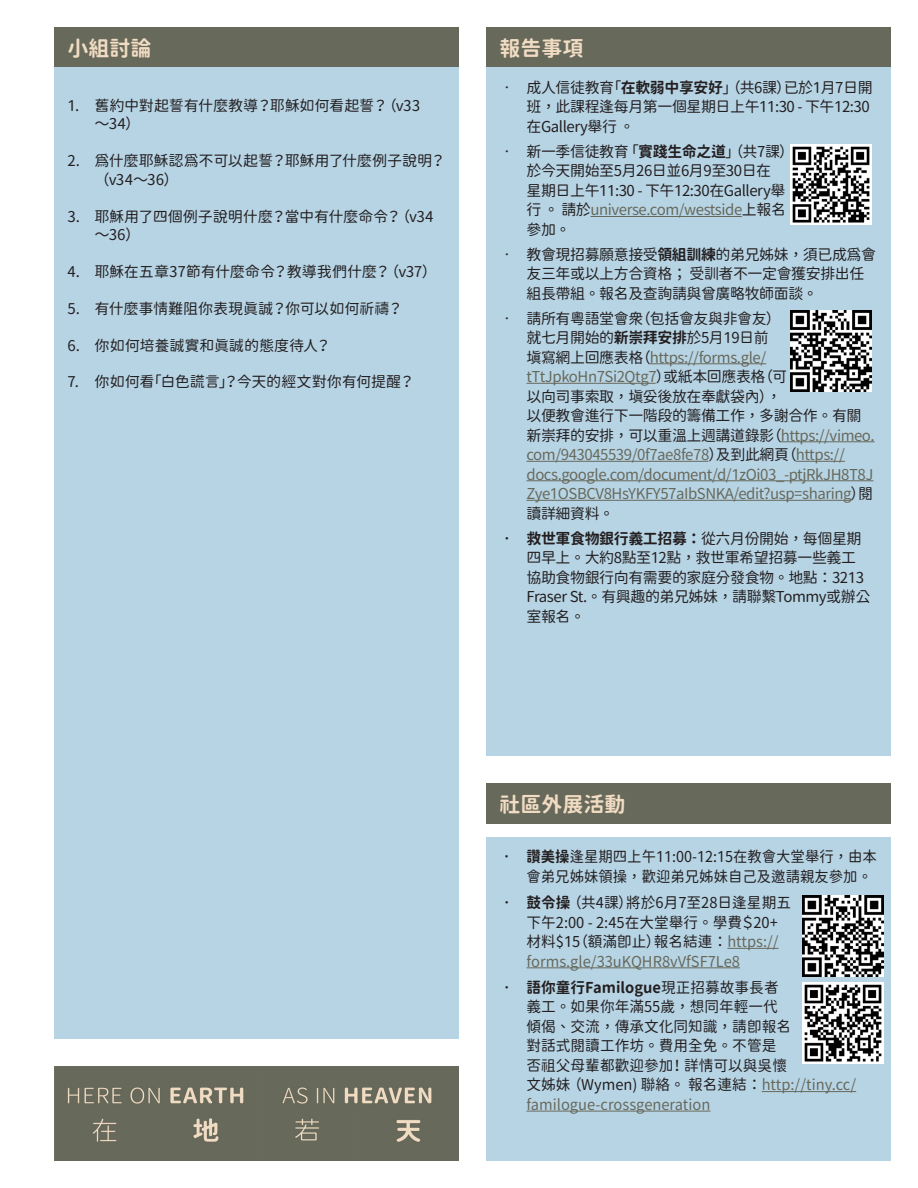
<style>
.page{position:relative;width:918px;height:1188px;background:#fff}
.page>*{position:absolute;margin:0;border:0;box-sizing:border-box;transform-origin:0 0}
.t1{font:21px "Gen Sen Rounded TW B";color:#f1dcc3}
.t2{font:15px/19.5px "Gen Sen Rounded TW R";letter-spacing:-.03em;color:#231f20}
.t3{font:15px/19.5px "Gen Sen Rounded TW R";letter-spacing:-.03em;color:#67695b}
.t4{font:15px/19.5px "Gen Sen Rounded TW R";color:#231f20}
.t5{font:15px/19.5px "Gen Sen Rounded TW R";color:#231f20;scale:.96 1}
.t6{font:14.85px/18.8px "Gen Sen Rounded TW R";color:#231f20}
.s1{font-family:"Gen Sen Rounded TW B"}
.s2{color:#67695b}
.s3{color:#231f20}
.s4{font-family:"Gen Sen Rounded TW B";color:#231f20}
</style>
<div class="page">
<div style="left:54px;top:27px;width:405px;height:41px;background:#67695b"></div>
<div style="left:486px;top:27px;width:405px;height:41px;background:#67695b"></div>
<div style="left:54px;top:68px;width:405px;height:972px;background:#b7d4e5"></div>
<img style="left:54px;top:1066px;width:405px;height:95px">
<div style="left:486px;top:68px;width:405px;height:688px;background:#b7d4e5"></div>
<hr style="left:591px;top:216px;width:151px;height:1px;background:#67695b">
<hr style="left:650px;top:363px;width:116px;height:1px;background:#67695b">
<hr style="left:526px;top:383px;width:130px;height:1px;background:#67695b">
<hr style="left:781px;top:441px;width:94px;height:1px;background:#67695b">
<hr style="left:526px;top:461px;width:182px;height:1px;background:#67695b">
<hr style="left:796px;top:461px;width:49px;height:1px;background:#67695b">
<hr style="left:526px;top:480px;width:347px;height:1px;background:#67695b">
<hr style="left:526px;top:500px;width:325px;height:1px;background:#67695b">
<div style="left:486px;top:783px;width:405px;height:41px;background:#67695b"></div>
<div style="left:486px;top:837px;width:405px;height:324px;background:#b7d4e5"></div>
<hr style="left:727px;top:948px;width:52px;height:1px;background:#67695b">
<hr style="left:526px;top:967px;width:214px;height:1px;background:#67695b">
<hr style="left:762px;top:1091px;width:94px;height:1px;background:#67695b">
<hr style="left:526px;top:1111px;width:184px;height:1px;background:#67695b">
<img style="left:802px;top:982px;width:81px;height:81px">
<img style="left:791px;top:144px;width:81px;height:81px">
<img style="left:802px;top:896px;width:81px;height:80px">
<img style="left:791px;top:310px;width:81px;height:82px">
<p class="t1" style="left:68px;top:36px;width:85px">小組討論</p>
<p class="t1" style="left:500px;top:36px;width:85px">報告事項</p>
<p class="t6" style="left:94px;top:96px;width:328px;text-indent:-27px">1. 舊約中對起誓有什麼教導？耶穌如何看起誓？（v33～34）</p>
<p class="t6" style="left:94px;top:152px;width:353px;text-indent:-27px">2. 為什麼耶穌認為不可以起誓？耶穌用了什麼例子說明？（v34～36）</p>
<p class="t6" style="left:94px;top:207px;width:341px;text-indent:-27px">3. 耶穌用了四個例子說明什麼？當中有什麼命令？（v34～36）</p>
<p class="t6" style="left:68px;top:263px;width:372px">4. 耶穌在五章37節有什麼命令？教導我們什麼？（v37）</p>
<p class="t6" style="left:68px;top:299px;width:337px">5. 有什麼事情難阻你表現真誠？你可以如何祈禱？</p>
<p class="t6" style="left:68px;top:336px;width:265px">6. 你如何培養誠實和真誠的態度待人？</p>
<p class="t6" style="left:68px;top:373px;width:349px">7. 你如何看「白色謊言」？今天的經文對你有何提醒？</p>
<p class="t2" style="left:526px;top:78px;width:348px;text-indent:-27px">• 成人信徒教育「<span class="s1">在軟弱中享安好</span>」 （共6課）已於1月7日開班，此課程逢每月第一個星期日上午11:30 - 下午12:30在Gallery舉行 。</p>
<p class="t2" style="left:526px;top:142px;width:269px;text-indent:-27px">• 新一季信徒教育 「<span class="s1">實踐生命之道</span>」 （共7課）於今天開始至5月26日並6月9至30日在<br>星期日上午11:30 - 下午12:30在Gallery舉行 。 請於<span class="s2">universe.com/westside</span>上報名參加。</p>
<p class="t2" style="left:526px;top:245px;width:351px;text-indent:-27px">• 教會現招募願意接受<span class="s1">領組訓練</span>的弟兄姊妹，須已成為會友三年或以上方合資格； 受訓者不一定會獲安排出任組長帶組。報名及查詢請與曾廣略牧師面談。</p>
<p class="t3" style="left:526px;top:309px;width:350px;text-indent:-27px"><span class="s3">• 請所有粵語堂會眾（包括會友與非會友）<br>就七月開始的</span><span class="s4">新崇拜安排</span><span class="s3">於5月19日前<br>填寫網上回應表格（</span>https://forms.gle/ tTtJpkoHn7Si2Qtg7<span class="s3">）或紙本回應表格（可<br>以向司事索取，填妥後放在奉獻袋內），<br>以便教會進行下一階段的籌備工作，多謝合作。有關新崇拜的安排，可以重溫上週講道錄影（</span>https://vimeo. com/943045539/0f7ae8fe78<span class="s3">）及到此網頁（</span>https:// docs.google.com/document/d/1zOi03_-ptjRkJH8T8J<br>Zye1OSBCV8HsYKFY57aIbSNKA/edit?usp=sharing<span class="s3">）閱讀詳細資料。</span></p>
<p class="t2" style="left:526px;top:529px;width:345px;text-indent:-27px"><span class="s1">• 救世軍食物銀行義工招募：</span>從六月份開始，每個星期四早上。大約8點至12點，救世軍希望招募一些義工協助食物銀行向有需要的家庭分發食物。地點：3213<br>Fraser St.。有興趣的弟兄姊妹，請聯繫Tommy或辦公室報名。</p>
<p class="t1" style="left:500px;top:792px;width:127px">社區外展活動</p>
<p class="t5" style="left:526px;top:848px;width:367px;text-indent:-27px"><span class="s1">• 讚美操</span>逢星期四上午11:00-12:15在教會大堂舉行，由本會弟兄姊妹領操，歡迎弟兄姊妹自己及邀請親友參加。</p>
<p class="t4" style="left:526px;top:893px;width:266px;text-indent:-27px"><span class="s1">• 鼓令操</span> （共4課）將於6月7至28日逢星期五下午2:00 - 2:45在大堂舉行。學費＄20+材料$15（額滿即止）報名結連：<span class="s2">https:// forms.gle/33uKQHR8vVfSF7Le8</span></p>
<p class="t4" style="left:526px;top:978px;width:331px;text-indent:-27px"><span class="s1">• 語你童行Familogue</span>現正招募故事長者<br>義工。如果你年滿55歲，想同年輕一代<br>傾偈、交流，傳承文化同知識，請即報名<br>對話式閱讀工作坊。費用全免。不管是<br>否祖父母輩都歡迎參加！ 詳情可以與吳懷<br>文姊妹 （Wymen) 聯絡。 報名連結：<span class="s2">http://tiny.cc/ familogue-crossgeneration</span></p>
</div>
